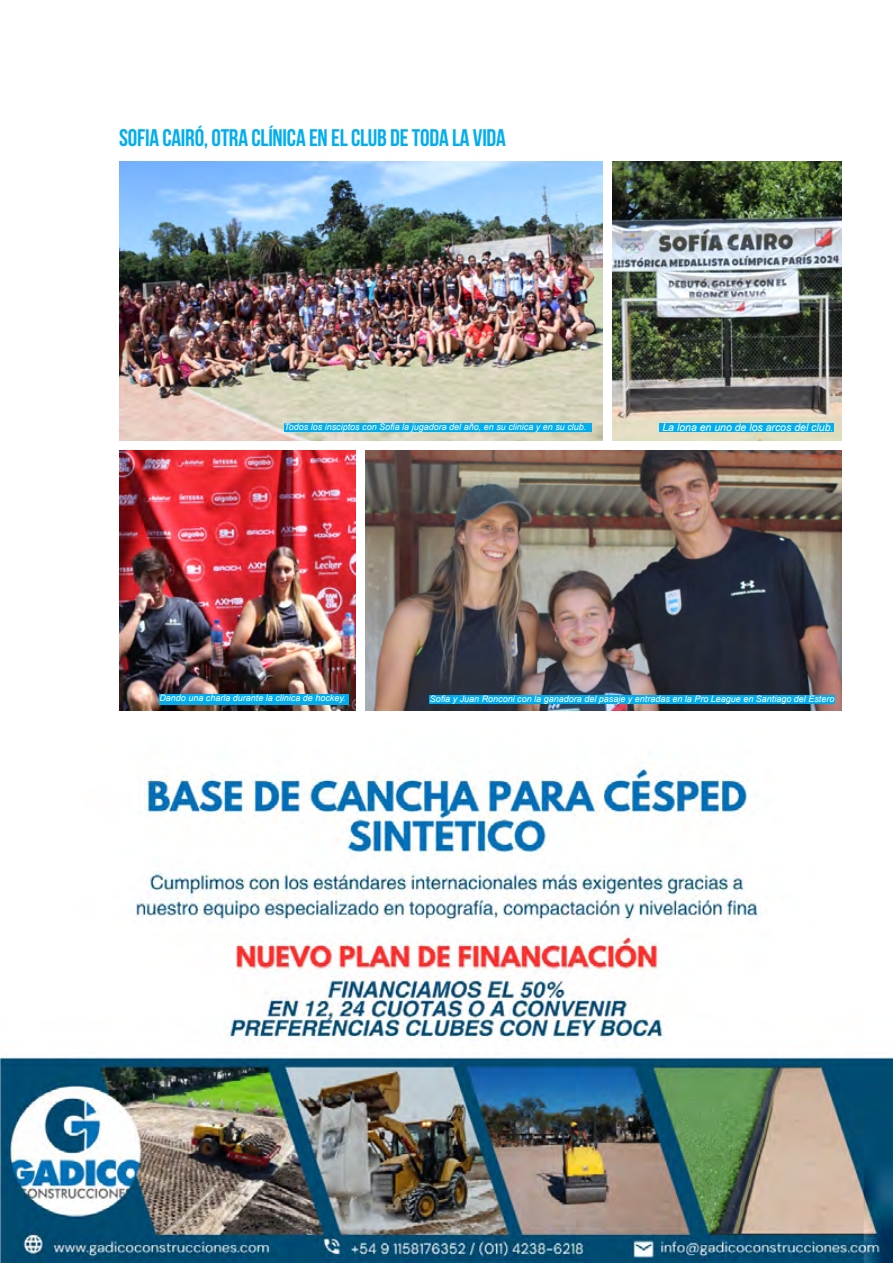
<style>
.page{position:relative;width:893px;height:1263px;background:#fff}
.page>*{position:absolute;margin:0;border:0;box-sizing:border-box;transform-origin:0 0}
.t1{font:700 24px "Bebas Neue";letter-spacing:-.01em;color:#00aeef}
.t2{font:italic 10.5px "Arial";color:#fff}
.t3{font:italic 9px "Arial";color:#fff}
</style>
<div class="page">
<img style="left:0;top:763px;width:893px;height:500px">
<img style="left:119px;top:162px;width:484px;height:278px">
<img style="left:612px;top:162px;width:230px;height:278px">
<img style="left:366px;top:451px;width:476px;height:259px">
<img style="left:119px;top:451px;width:236px;height:259px">
<div style="left:284px;top:423px;width:308px;height:9px;background:#00aeef"></div>
<div style="left:159px;top:694px;width:190px;height:10px;background:#00aeef"></div>
<div style="left:430px;top:695px;width:405px;height:9px;background:#00aeef"></div>
<div style="left:659px;top:423px;width:174px;height:9px;background:#00aeef"></div>
<h1 class="t1" style="left:119px;top:125px;width:388px">SOFIA CAIRÓ, OTRA CLÍNICA EN EL CLUB DE TODA LA VIDA</h1>
<p class="t3" style="left:284px;top:421px;width:304px">Todos los insciptos con Sofia la jugadora del año, en su clinica y en su club.</p>
<p class="t2" style="left:662px;top:420px;width:173px">La lona en uno de los arcos del club.</p>
<p class="t3" style="left:159px;top:692px;width:188px">Dando una charla durante la clinica de hockey.</p>
<p class="t3" style="left:430px;top:693px;width:406px">Sofia y Juan Ronconi con la ganadora del pasaje y entradas en la Pro League en Santiago del Estero</p>
</div>
